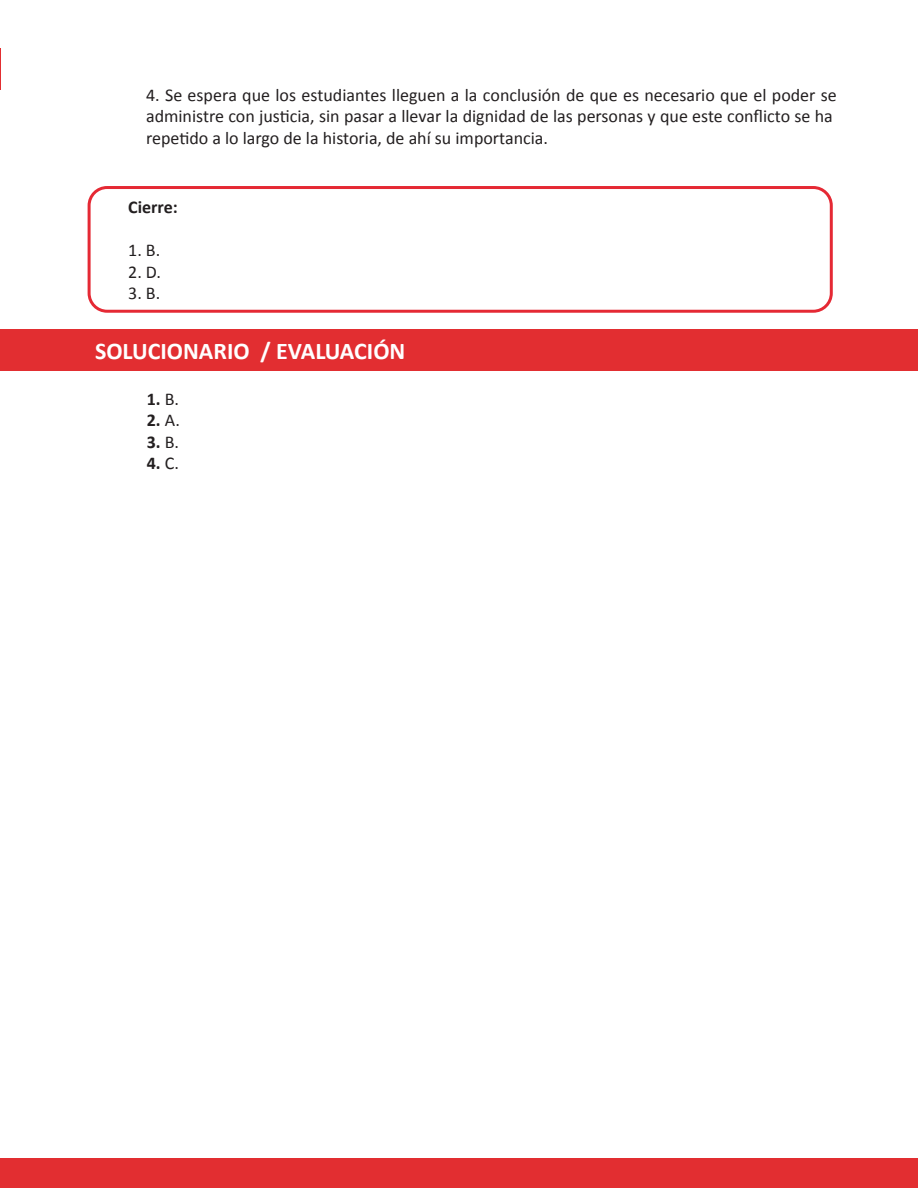
<style>
.page{position:relative;width:918px;height:1188px;background:#fff}
.page>*{position:absolute;margin:0;border:0;box-sizing:border-box;transform-origin:0 0}
.t1{font:700 24px "Calibri";color:#fff}
.t2{font:18px/21.6px "Calibri";color:#231f20}
.t3{font:700 18px "Calibri";color:#231f20}
.s1{font-weight:400}
</style>
<div class="page">
<div style="left:0;top:1158px;width:918px;height:30px;background:#e22e31"></div>
<hr style="left:0;top:49px;width:1px;height:41px;background:#e22e31">
<div style="left:0;top:329px;width:918px;height:41px;background:#e22e31"></div>
<div style="left:88px;top:186px;width:745px;height:127px;border:3px solid #e52934;border-radius:18px"></div>
<p class="t2" style="left:146px;top:83px;width:692px">4. Se espera que los estudiantes lleguen a la conclusión de que es necesario que el poder se administre con justicia, sin pasar a llevar la dignidad de las personas y que este conflicto se ha repetido a lo largo de la historia, de ahí su importancia.</p>
<p class="t3" style="left:128px;top:194px;width:51px">Cierre:</p>
<p class="t2" style="left:128px;top:238px;width:34px">1. B.</p>
<p class="t2" style="left:128px;top:260px;width:34px">2. D.</p>
<p class="t2" style="left:128px;top:282px;width:34px">3. B.</p>
<p class="t1" style="left:95px;top:334px;width:312px">SOLUCIONARIO / EVALUACIÓN</p>
<p class="t3" style="left:147px;top:386px;width:34px">1. <span class="s1">B.</span></p>
<p class="t3" style="left:147px;top:407px;width:35px">2. <span class="s1">A.</span></p>
<p class="t3" style="left:147px;top:429px;width:34px">3. <span class="s1">B.</span></p>
<p class="t3" style="left:147px;top:451px;width:34px">4. <span class="s1">C.</span></p>
</div>
